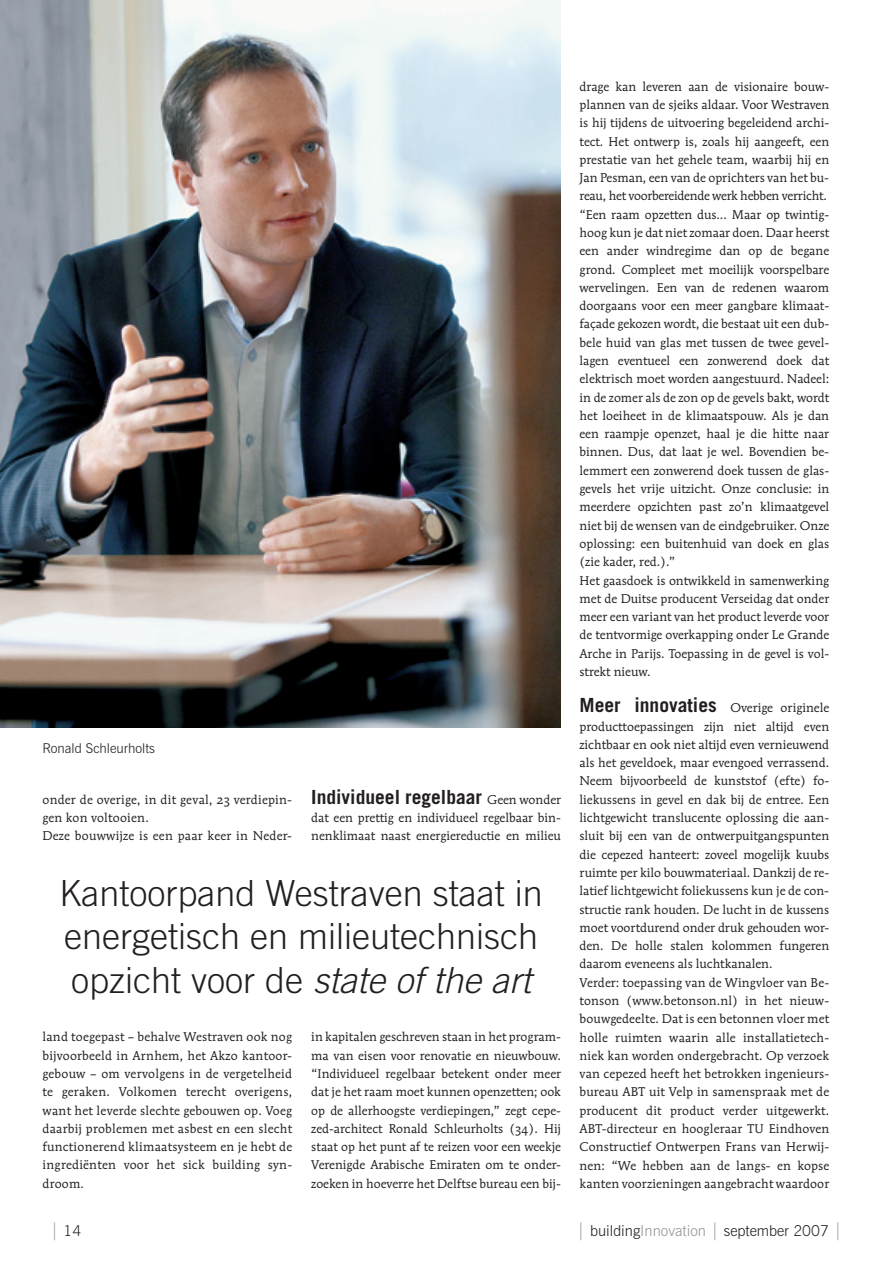
<style>
.page{position:relative;width:893px;height:1263px;background:#fff}
.page>*{position:absolute;margin:0;border:0;box-sizing:border-box;transform-origin:0 0}
.t1{font:300 36px/43.2px "Trade Gothic";color:#231f20}
.t2{font:700 19.5px "Trade Gothic";color:#231f20}
.t3{font:300 15px "News Gothic BT";color:#231f20}
.t4{font:300 13.5px "News Gothic BT";color:#231f20}
.t5{font:12.45px/18.3px "Mendoza Rom ITC Book OS";color:#231f20}
.t6{font:12.45px/18.3px "Mendoza Rom ITC Book OS";letter-spacing:.02em;color:#231f20}
.s1{font-family:"Mendoza Rom ITC Book OS";font-weight:400;font-size:12.45px}
.s2{font-style:italic}
.s3{font-family:"Trade Gothic";font-weight:700;font-size:19.5px}
.s4{font-size:18px;color:#a0949e}
.s5{color:#939598}
</style>
<div class="page">
<img style="left:0;top:0;width:561px;height:727px">
<p class="t4" style="left:43px;top:740px;width:114px">Ronald Schleurholts</p>
<p class="t6" style="left:43px;top:790px;width:251px">onder de overige, in dit geval, 23 verdiepin&shy;gen kon voltooien.<br>Deze bouwwijze is een paar keer in Neder-</p>
<h2 class="t2" style="left:311px;top:785px;width:251px">Individueel regelbaar <span class="s1">Geen wonder</span></h2>
<p class="t5" style="left:311px;top:808px;width:251px">dat een prettig en individueel regelbaar bin&shy;nenklimaat naast energiereductie en milieu</p>
<h1 class="t1" style="left:59px;top:871px;width:485px">Kantoorpand Westraven staat in energetisch en milieutechnisch opzicht voor de <span class="s2">state of the art</span></h1>
<p class="t5" style="left:43px;top:1028px;width:251px;text-align:justify">land toegepast – behalve Westraven ook nog bijvoorbeeld in Arnhem, het Akzo kantoor&shy;gebouw – om vervolgens in de vergetelheid te geraken. Volkomen terecht overigens, want het leverde slechte gebouwen op. Voeg daarbij problemen met asbest en een slecht functionerend klimaatsysteem en je hebt de ingrediënten voor het sick building syn&shy;droom.</p>
<p class="t5" style="left:311px;top:1028px;width:251px;text-align:justify">in kapitalen geschreven staan in het program&shy;ma van eisen voor renovatie en nieuwbouw. “Individueel regelbaar betekent onder meer dat je het raam moet kunnen openzetten; ook op de allerhoogste verdiepingen,” zegt cepe&shy;zed-architect Ronald Schleurholts (34). Hij staat op het punt af te reizen voor een weekje Verenigde Arabische Emiraten om te onder&shy;zoeken in hoeverre het Delftse bureau een bij-</p>
<p class="t5" style="left:579px;top:77px;width:251px">drage kan leveren aan de visionaire bouw&shy;plannen van de sjeiks aldaar. Voor Westraven is hij tijdens de uitvoering begeleidend archi&shy;tect. Het ontwerp is, zoals hij aangeeft, een prestatie van het gehele team, waarbij hij en Jan Pesman, een van de oprichters van het bu&shy;reau, het voorbereidende werk hebben verricht. “Een raam opzetten dus... Maar op twintig&shy;hoog kun je dat niet zomaar doen. Daar heerst een ander windregime dan op de begane grond. Compleet met moeilijk voorspelbare wervelingen. Een van de redenen waarom doorgaans voor een meer gangbare klimaat&shy;façade gekozen wordt, die bestaat uit een dub&shy;bele huid van glas met tussen de twee gevel&shy;lagen eventueel een zonwerend doek dat elektrisch moet worden aangestuurd. Nadeel: in de zomer als de zon op de gevels bakt, wordt het loeiheet in de klimaatspouw. Als je dan een raampje openzet, haal je die hitte naar binnen. Dus, dat laat je wel. Bovendien be&shy;lemmert een zonwerend doek tussen de glas&shy;gevels het vrije uitzicht. Onze conclusie: in meerdere opzichten past zo’n klimaatgevel niet bij de wensen van de eindgebruiker. Onze oplossing: een buitenhuid van doek en glas (zie kader, red.).”<br>Het gaasdoek is ontwikkeld in samenwerking met de Duitse producent Verseidag dat onder meer een variant van het product leverde voor de tentvormige overkapping onder Le Grande Arche in Parijs. Toepassing in de gevel is vol&shy;strekt nieuw.</p>
<p class="t5" style="left:579px;top:698px;width:251px"><span class="s3">Meer innovaties</span> Overige originele producttoepassingen zijn niet altijd even zichtbaar en ook niet altijd even vernieuwend als het geveldoek, maar evengoed verrassend.<br>Neem bijvoorbeeld de kunststof (efte) fo&shy;liekussens in gevel en dak bij de entree. Een lichtgewicht translucente oplossing die aan&shy;sluit bij een van de ontwerpuitgangspunten die cepezed hanteert: zoveel mogelijk kuubs ruimte per kilo bouwmateriaal. Dankzij de re&shy;latief lichtgewicht foliekussens kun je de con&shy;structie rank houden. De lucht in de kussens moet voortdurend onder druk gehouden wor&shy;den. De holle stalen kolommen fungeren daarom eveneens als luchtkanalen.<br>Verder: toepassing van de Wingvloer van Be&shy;tonson (www.betonson.nl) in het nieuw&shy;bouwgedeelte. Dat is een betonnen vloer met holle ruimten waarin alle installatietech&shy;niek kan worden ondergebracht. Op verzoek van cepezed heeft het betrokken ingenieurs&shy;bureau ABT uit Velp in samenspraak met de producent dit product verder uitgewerkt.<br>ABT-directeur en hoogleraar TU Eindhoven Constructief Ontwerpen Frans van Herwij&shy;nen: “We hebben aan de langs- en kopse kanten voorzieningen aangebracht waardoor</p>
<p class="t3" style="left:50px;top:1221px;width:33px"><span class="s4">|</span> 14</p>
<p class="t3" style="left:577px;top:1221px;width:267px"><span class="s4">|</span> building<span class="s5">Innovation</span> <span class="s4">|</span> september 2007 <span class="s4">|</span></p>
</div>
